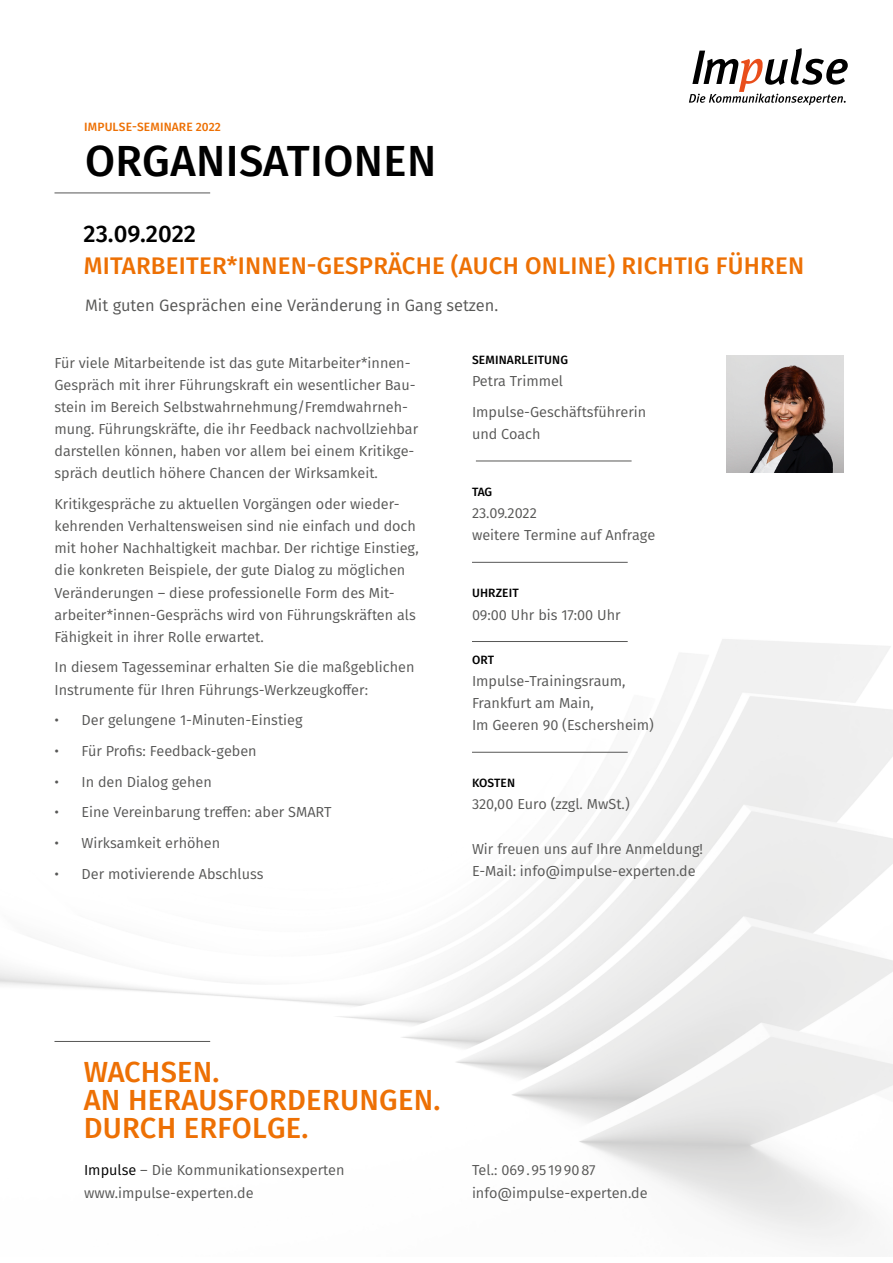
<style>
.page{position:relative;width:893px;height:1263px;background:#fff}
.page>*{position:absolute;margin:0;border:0;box-sizing:border-box;transform-origin:0 0}
.t1{font:500 43.5px "Fira Sans";letter-spacing:.01em;color:#000}
.t2{font:500 29.1px/27.8px "Fira Sans";letter-spacing:.01em;color:#ed7004}
.t3{font:500 24px "Fira Sans";letter-spacing:.01em;color:#ed7004}
.t4{font:500 24px "Fira Sans";color:#000}
.t5{font:16.5px "Fira Sans";color:#575756}
.t6{font:14.55px/22.2px "Fira Sans";color:#575756}
.t7{font:500 12px "Fira Sans";letter-spacing:.01em;color:#000}
.t8{font:500 12px "Fira Sans";letter-spacing:.01em;color:#ed7004}
.s1{color:#000}
</style>
<div class="page">
<svg style="left:689px;top:48px;width:159px;height:57px"></svg>
<hr style="left:54px;top:1041px;width:156px;height:1px;background:#575756">
<hr style="left:54px;top:193px;width:156px;height:1px;background:#575756">
<hr style="left:476px;top:461px;width:156px;height:1px;background:#575756">
<hr style="left:472px;top:562px;width:156px;height:1px;background:#575756">
<hr style="left:472px;top:641px;width:156px;height:1px;background:#575756">
<hr style="left:472px;top:752px;width:156px;height:1px;background:#575756">
<img style="left:726px;top:355px;width:118px;height:117px">
<p class="t8" style="left:84px;top:118px;width:138px">IMPULSE-SEMINARE 2022</p>
<p class="t1" style="left:85px;top:130px;width:353px">ORGANISATIONEN</p>
<p class="t4" style="left:84px;top:217px;width:114px">23.09.2022</p>
<p class="t3" style="left:84px;top:249px;width:722px">MITARBEITER*INNEN-GESPRÄCHE (AUCH ONLINE) RICHTIG FÜHREN</p>
<p class="t5" style="left:85px;top:293px;width:415px">Mit guten Gesprächen eine Veränderung in Gang setzen.</p>
<p class="t6" style="left:54px;top:351px;width:365px">Für viele Mitarbeitende ist das gute Mitarbeiter*innen-Gespräch mit ihrer Führungskraft ein wesentlicher Bau&shy;stein im Bereich Selbstwahrnehmung/Fremdwahrneh&shy;mung. Führungskräfte, die ihr Feedback nachvollziehbar darstellen können, haben vor allem bei einem Kritikge&shy;spräch deutlich höhere Chancen der Wirksamkeit.</p>
<p class="t6" style="left:54px;top:492px;width:366px">Kritikgespräche zu aktuellen Vorgängen oder wieder&shy;kehrenden Verhaltensweisen sind nie einfach und doch mit hoher Nachhaltigkeit machbar. Der richtige Einstieg, die konkreten Beispiele, der gute Dialog zu möglichen Veränderungen – diese professionelle Form des Mit&shy;arbeiter*innen-Gesprächs wird von Führungskräften als Fähigkeit in ihrer Rolle erwartet.</p>
<p class="t6" style="left:54px;top:656px;width:361px">In diesem Tagesseminar erhalten Sie die maßgeblichen<br>Instrumente für Ihren Führungs-Werkzeugkoffer:</p>
<p class="t6" style="left:54px;top:709px;width:250px">• Der gelungene 1-Minuten-Einstieg</p>
<p class="t6" style="left:54px;top:739px;width:204px">• Für Profis: Feedback-geben</p>
<p class="t6" style="left:54px;top:770px;width:159px">• In den Dialog gehen</p>
<p class="t6" style="left:54px;top:801px;width:278px">• Eine Vereinbarung treffen: aber SMART</p>
<p class="t6" style="left:54px;top:831px;width:167px">• Wirksamkeit erhöhen</p>
<p class="t6" style="left:54px;top:862px;width:211px">• Der motivierende Abschluss</p>
<p class="t7" style="left:472px;top:351px;width:98px">SEMINARLEITUNG</p>
<p class="t6" style="left:472px;top:370px;width:93px">Petra Trimmel</p>
<p class="t6" style="left:472px;top:400px;width:176px">Impulse-Geschäftsführerin und Coach</p>
<p class="t7" style="left:472px;top:483px;width:22px">TAG</p>
<p class="t6" style="left:472px;top:502px;width:185px">23.09.2022<br>weitere Termine auf Anfrage</p>
<p class="t7" style="left:472px;top:585px;width:48px">UHRZEIT</p>
<p class="t6" style="left:472px;top:603px;width:150px">09:00 Uhr bis 17:00 Uhr</p>
<p class="t7" style="left:472px;top:651px;width:24px">ORT</p>
<p class="t6" style="left:472px;top:669px;width:183px">Impulse-Trainingsraum,<br>Frankfurt am Main,<br>Im Geeren 90 (Eschersheim)</p>
<p class="t7" style="left:472px;top:775px;width:45px">KOSTEN</p>
<p class="t6" style="left:472px;top:793px;width:159px">320,00 Euro (zzgl. MwSt.)</p>
<p class="t6" style="left:472px;top:837px;width:233px">Wir freuen uns auf Ihre Anmeldung!<br>E-Mail: info@impulse-experten.de</p>
<p class="t2" style="left:84px;top:1058px;width:358px">WACHSEN.<br>AN HERAUSFORDERUNGEN.<br>DURCH ERFOLGE.</p>
<p class="t6" style="left:84px;top:1159px;width:262px"><span class="s1">Impulse</span> – Die Kommunikationsexperten www.impulse-experten.de</p>
<p class="t6" style="left:472px;top:1159px;width:125px">Tel.: 069.95 199087</p>
<p class="t6" style="left:472px;top:1181px;width:177px">info@impulse-experten.de</p>
</div>
